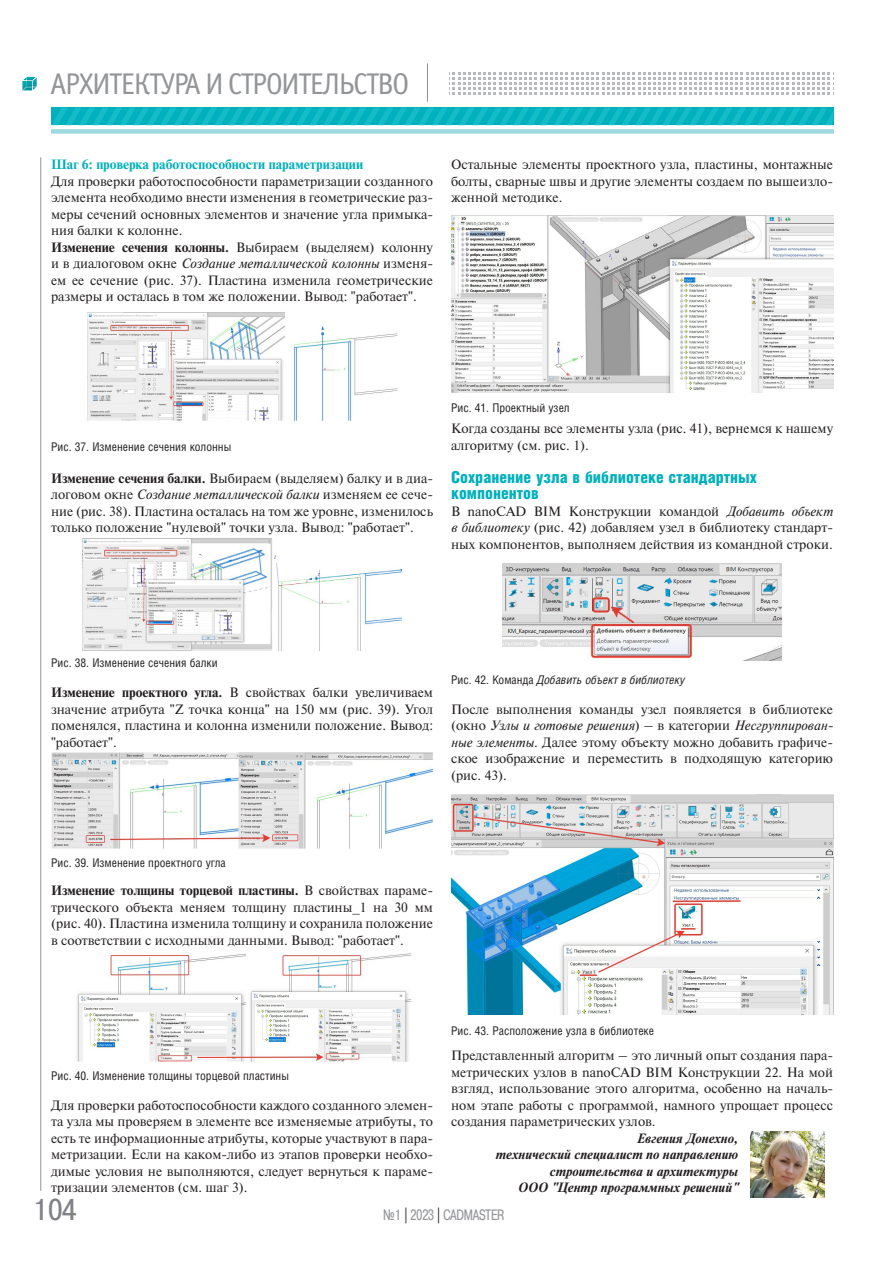
<style>
.page{position:relative;width:893px;height:1263px;background:#fff}
.page>*{position:absolute;margin:0;border:0;box-sizing:border-box;transform-origin:0 0}
.t1{font:30px "Officina Sans C";letter-spacing:-.05em;color:#939598}
.t2{font:30px "Pragmatica Cond C";color:#808285;scale:1.07 1}
.subh1{font:900 16.5px/16.5px "Helios Cond";color:#00b0bc}
.t3{font:15px "Pragmatica Cond C";color:#939598;scale:.9 1}
.body_test{font:13.5px/16.5px "Newton C";color:#231f20;text-align:justify}
.authors{font:italic 700 13.5px "Newton C";color:#231f20}
.body_test-2{font:700 13.5px "Newton C";color:#00b0bc}
.pictures{font:12px "Helios Cond";color:#231f20}
.pictures-2{font:italic 12px "Helios Cond";color:#231f20}
.s1{font-weight:700}
.s2{font-style:italic}
.s3{font-style:normal}
.s4{color:#231f20}
</style>
<div class="page">
<svg style="left:22px;top:76px;width:15px;height:15px"></svg>
<hr style="left:427px;top:63px;width:1px;height:39px;background:#939598">
<svg style="left:449px;top:72px;width:385px;height:23px"></svg>
<svg style="left:52px;top:107px;width:781px;height:18px;background:#08b5c0"></svg>
<div style="left:51px;top:129px;width:782px;height:5px;background:#9ed9e0"></div>
<img style="left:87px;top:312px;width:311px;height:109px">
<img style="left:83px;top:538px;width:318px;height:112px">
<img style="left:51px;top:752px;width:382px;height:97px">
<img style="left:77px;top:953px;width:334px;height:109px">
<img style="left:451px;top:215px;width:382px;height:177px">
<img style="left:502px;top:564px;width:280px;height:96px">
<img style="left:451px;top:795px;width:382px;height:220px">
<img style="left:750px;top:1131px;width:75px;height:66px">
<hr style="left:40px;top:157px;width:1px;height:1034px;background:#939598">
<h1 class="t1" style="left:50px;top:68px;width:360px">АРХИТЕКТУРА И СТРОИТЕЛЬСТВО</h1>
<p class="body_test-2" style="left:51px;top:157px;width:314px">Шаг 6: проверка работоспособности параметризации</p>
<p class="body_test" style="left:51px;top:173px;width:383px">Для проверки работоспособности параметризации созданного элемента необходимо внести изменения в геометрические раз&shy;меры сечений основных элементов и значение угла примыка&shy;ния балки к колонне.</p>
<p class="body_test" style="left:51px;top:239px;width:383px"><span class="s1">Изменение сечения колонны.</span> Выбираем (выделяем) колонну и в диалоговом окне <span class="s2">Создание металлической колонны</span> изменя&shy;ем ее сечение (рис. 37). Пластина изменила геометрические размеры и осталась в том же положении. Вывод: "работает".</p>
<p class="body_test" style="left:451px;top:156px;width:383px">Остальные элементы проектного узла, пластины, монтажные болты, сварные швы и другие элементы создаем по вышеизло&shy;женной методике.</p>
<p class="pictures" style="left:51px;top:440px;width:182px">Рис. 37. Изменение сечения колонны</p>
<p class="body_test" style="left:51px;top:470px;width:383px"><span class="s1">Изменение сечения балки.</span> Выбираем (выделяем) балку и в диа&shy;логовом окне <span class="s2">Создание металлической балки</span> изменяем ее сече&shy;ние (рис. 38). Пластина осталась на том же уровне, изменилось только положение "нулевой" точки узла. Вывод: "работает".</p>
<p class="pictures" style="left:451px;top:401px;width:120px">Рис. 41. Проектный узел</p>
<p class="body_test" style="left:451px;top:420px;width:383px">Когда созданы все элементы узла (рис. 41), вернемся к нашему алгоритму (см. рис. 1).</p>
<p class="subh1" style="left:451px;top:468px;width:308px">Сохранение узла в библиотеке стандартных компонентов</p>
<p class="body_test" style="left:451px;top:503px;width:383px">В nanoCAD BIM Конструкции командой <span class="s2">Добавить объект в библиотеку</span> (рис. 42) добавляем узел в библиотеку стандарт&shy;ных компонентов, выполняем действия из командной строки.</p>
<p class="pictures" style="left:51px;top:656px;width:168px">Рис. 38. Изменение сечения балки</p>
<p class="body_test" style="left:51px;top:684px;width:383px"><span class="s1">Изменение проектного угла.</span> В свойствах балки увеличиваем значение атрибута "Z точка конца" на 150 мм (рис. 39). Угол поменялся, пластина и колонна изменили положение. Вывод: "работает".</p>
<p class="pictures-2" style="left:451px;top:672px;width:235px"><span class="s3">Рис. 42. Команда</span> Добавить объект в библиотеку</p>
<p class="body_test" style="left:451px;top:701px;width:383px">После выполнения команды узел появляется в библиотеке (окно <span class="s2">Узлы и готовые решения</span>) – в категории <span class="s2">Несгруппирован&shy;ные элементы</span>. Далее этому объекту можно добавить графиче&shy;ское изображение и переместить в подходящую категорию (рис. 43).</p>
<p class="pictures" style="left:51px;top:855px;width:176px">Рис. 39. Изменение проектного угла</p>
<p class="body_test" style="left:51px;top:882px;width:383px"><span class="s1">Изменение толщины торцевой пластины.</span> В свойствах параме&shy;трического объекта меняем толщину пластины_1 на 30 мм (рис. 40). Пластина изменила толщину и сохранила положение в соответствии с исходными данными. Вывод: "работает".</p>
<p class="pictures" style="left:51px;top:1068px;width:239px">Рис. 40. Изменение толщины торцевой пластины</p>
<p class="body_test" style="left:51px;top:1097px;width:383px">Для проверки работоспособности каждого созданного элемен&shy;та узла мы проверяем в элементе все изменяемые атрибуты, то есть те информационные атрибуты, которые участвуют в пара&shy;метризации. Если на каком-либо из этапов проверки необхо&shy;димые условия не выполняются, следует вернуться к параме&shy;тризации элементов (см. шаг 3).</p>
<p class="pictures" style="left:451px;top:1023px;width:204px">Рис. 43. Расположение узла в библиотеке</p>
<p class="body_test" style="left:451px;top:1047px;width:383px">Представленный алгоритм – это личный опыт создания пара&shy;метрических узлов в nanoCAD BIM Конструкции 22. На мой взгляд, использование этого алгоритма, особенно на началь&shy;ном этапе работы с программой, намного упрощает процесс создания параметрических узлов.</p>
<p class="authors" style="left:636px;top:1131px;width:103px">Евгения Донехно,</p>
<p class="authors" style="left:496px;top:1147px;width:244px">технический специалист по направлению</p>
<p class="authors" style="left:550px;top:1164px;width:190px">строительства и архитектуры</p>
<p class="authors" style="left:517px;top:1180px;width:222px">ООО "Центр программных решений"</p>
<h1 class="t2" style="left:33px;top:1192px;width:42px">104</h1>
<p class="t3" style="left:383px;top:1206px;width:136px">№1 <span class="s4">|</span> 2023 <span class="s4">|</span> CADMASTER</p>
</div>
